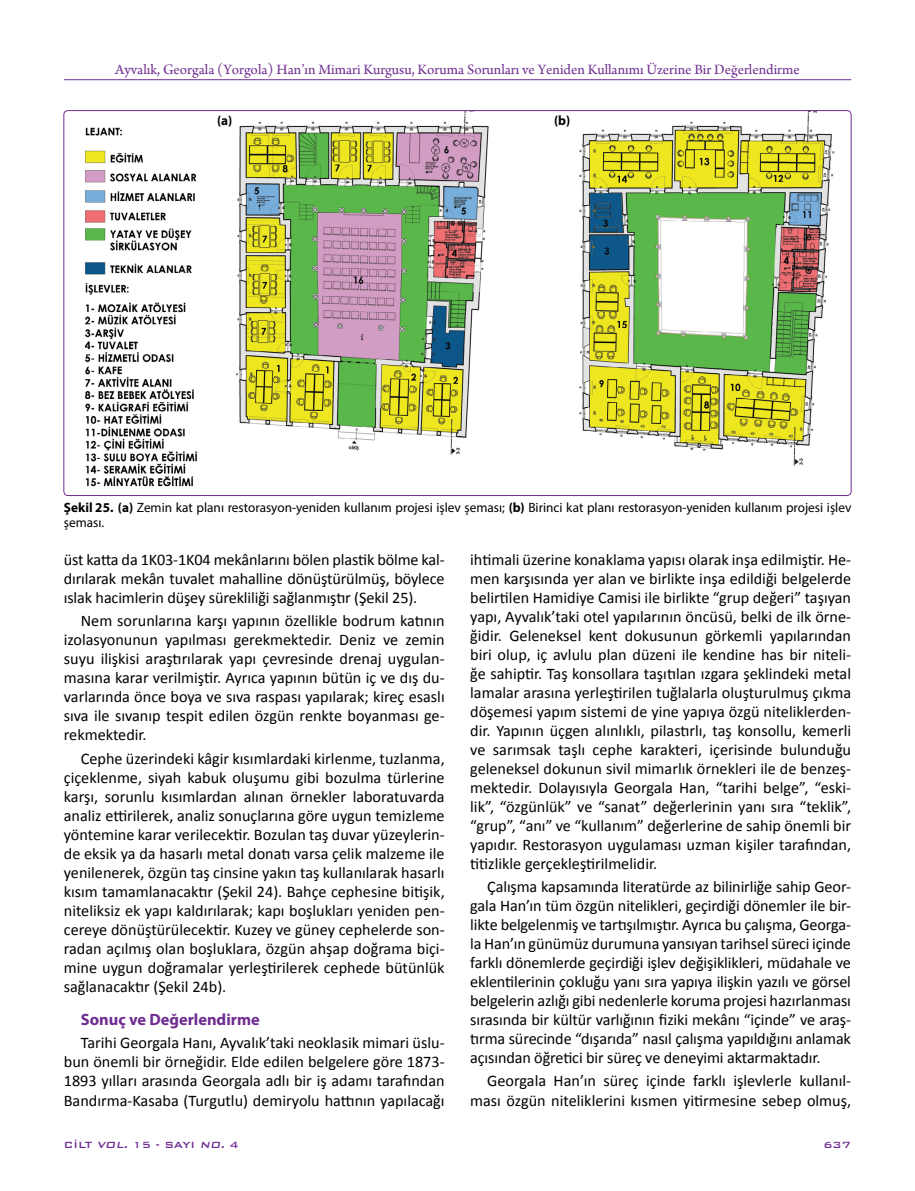
<style>
.page{position:relative;width:915px;height:1191px;background:#fff}
.page>*{position:absolute;margin:0;border:0;box-sizing:border-box;transform-origin:0 0}
.t1{font:700 16.35px "Myriad Pro";color:#6f2c91}
.t2{font:16.2px/19px "Calibri";color:#000;text-align:justify}
.t3{font:15px "Arno Pro";color:#6f2c91}
.t4{font:13.5px/15px "Myriad Pro";color:#000}
.t5{font:700 13.5px "Myriad Pro";color:#000}
.t6{font:500 12px "Bank Gothic BT";color:#6f2c91}
.s1{font-weight:700}
.s2{font-style:italic}
</style>
<div class="page">
<hr style="left:64px;top:79px;width:786px;height:1px;background:#6f2c91">
<img style="left:64px;top:111px;width:771px;height:384px">
<p class="t3" style="left:115px;top:61px;width:685px">Ayvalık, Georgala (Yorgola) Han’ın Mimari Kurgusu, Koruma Sorunları ve Yeniden Kullanımı Üzerine Bir Değerlendirme</p>
<p class="t5" style="left:217px;top:112px;width:17px">(a)</p>
<p class="t5" style="left:554px;top:112px;width:18px">(b)</p>
<p class="t4" style="left:64px;top:499px;width:788px"><span class="s1">Şekil 25. (a)</span> Zemin kat planı restorasyon-yeniden kullanım projesi işlev şeması; <span class="s1">(b)</span> Birinci kat planı restorasyon-yeniden kullanım projesi işlev şeması.</p>
<p class="t2" style="left:64px;top:549px;width:382px">üst katta da 1K03-1K04 mekânlarını bölen plastik bölme kal&shy;dırılarak mekân tuvalet mahalline dönüştürülmüş, böylece ıslak hacimlerin düşey sürekliliği sağlanmıştır (Şekil 25).</p>
<p class="t2" style="left:64px;top:610px;width:382px;text-indent:17px">Nem sorunlarına karşı yapının özellikle bodrum katının izolasyonunun yapılması gerekmektedir. Deniz ve zemin suyu ilişkisi araştırılarak yapı çevresinde drenaj uygulan&shy;masına karar verilmiştir. Ayrıca yapının bütün iç ve dış du&shy;varlarında önce boya ve sıva raspası yapılarak; kireç esaslı sıva ile sıvanıp tespit edilen özgün renkte boyanması ge&shy;rekmektedir.</p>
<p class="t2" style="left:64px;top:748px;width:382px;text-indent:17px">Cephe üzerindeki kâgir kısımlardaki kirlenme, tuzlanma, çiçeklenme, siyah kabuk oluşumu gibi bozulma türlerine karşı, sorunlu kısımlardan alınan örnekler laboratuvarda analiz ettirilerek, analiz sonuçlarına göre uygun temizleme yöntemine karar verilecektir. Bozulan taş duvar yüzeylerin&shy;de eksik ya da hasarlı metal donatı varsa çelik malzeme ile yenilenerek, özgün taş cinsine yakın taş kullanılarak hasarlı kısım tamamlanacaktır (Şekil 24). Bahçe cephesine bitişik, niteliksiz ek yapı kaldırılarak; kapı boşlukları yeniden pen&shy;cereye dönüştürülecektir. Kuzey ve güney cephelerde son&shy;radan açılmış olan boşluklara, özgün ahşap doğrama biçi&shy;mine uygun doğramalar yerleştirilerek cephede bütünlük sağlanacaktır (Şekil 24b).</p>
<p class="t1" style="left:81px;top:1008px;width:180px">Sonuç ve Değerlendirme</p>
<p class="t2" style="left:64px;top:1032px;width:382px;text-indent:17px">Tarihi Georgala Hanı, Ayvalık’taki neoklasik mimari üslu&shy;bun önemli bir örneğidir. Elde edilen belgelere göre 1873- 1893 yılları arasında Georgala adlı bir iş adamı tarafından Bandırma-Kasaba (Turgutlu) demiryolu hattının yapılacağı</p>
<p class="t2" style="left:470px;top:549px;width:382px">ihtimali üzerine konaklama yapısı olarak inşa edilmiştir. He&shy;men karşısında yer alan ve birlikte inşa edildiği belgelerde belirtilen Hamidiye Camisi ile birlikte “grup değeri” taşıyan yapı, Ayvalık’taki otel yapılarının öncüsü, belki de ilk örne&shy;ğidir. Geleneksel kent dokusunun görkemli yapılarından biri olup, iç avlulu plan düzeni ile kendine has bir niteli&shy;ğe sahiptir. Taş konsollara taşıtılan ızgara şeklindeki metal lamalar arasına yerleştirilen tuğlalarla oluşturulmuş çıkma döşemesi yapım sistemi de yine yapıya özgü niteliklerden&shy;dir. Yapının üçgen alınlıklı, pilastırlı, taş konsollu, kemerli ve sarımsak taşlı cephe karakteri, içerisinde bulunduğu geleneksel dokunun sivil mimarlık örnekleri ile de benzeş&shy;mektedir. Dolayısıyla Georgala Han, “tarihi belge”, “eski&shy;lik”, “özgünlük” ve “sanat” değerlerinin yanı sıra “teklik”, “grup”, “anı” ve “kullanım” değerlerine de sahip önemli bir yapıdır. Restorasyon uygulaması uzman kişiler tarafından, titizlikle gerçekleştirilmelidir.</p>
<p class="t2" style="left:470px;top:876px;width:382px;text-indent:17px">Çalışma kapsamında literatürde az bilinirliğe sahip Geor&shy;gala Han’ın tüm özgün nitelikleri, geçirdiği dönemler ile bir&shy;likte belgelenmiş ve tartışılmıştır. Ayrıca bu çalışma, Georga&shy;la Han’ın günümüz durumuna yansıyan tarihsel süreci içinde farklı dönemlerde geçirdiği işlev değişiklikleri, müdahale ve eklentilerinin çokluğu yanı sıra yapıya ilişkin yazılı ve görsel belgelerin azlığı gibi nedenlerle koruma projesi hazırlanması sırasında bir kültür varlığının fiziki mekânı “içinde” ve araş&shy;tırma sürecinde “dışarıda” nasıl çalışma yapıldığını anlamak açısından öğretici bir süreç ve deneyimi aktarmaktadır.</p>
<p class="t2" style="left:470px;top:1070px;width:382px;text-align:right">Georgala Han’ın süreç içinde farklı işlevlerle kullanıl&shy;ması özgün niteliklerini kısmen yitirmesine sebep olmuş,</p>
<p class="t6" style="left:64px;top:1138px;width:176px">CİLT <span class="s2">VOL.</span> 15 - SAYI <span class="s2">NO.</span> 4</p>
<p class="t6" style="left:823px;top:1138px;width:29px">637</p>
</div>
